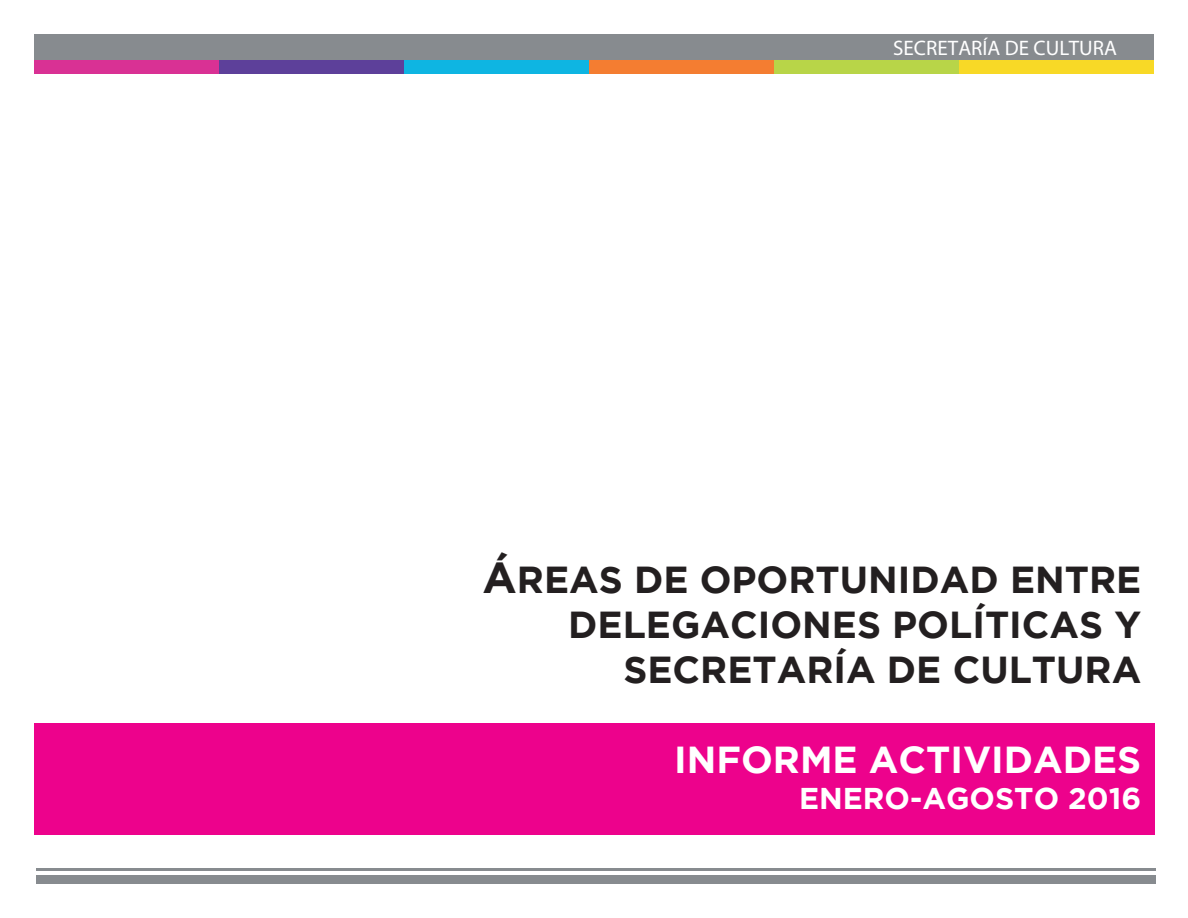
<style>
.page{position:relative;width:1188px;height:918px;background:#fff}
.page>*{position:absolute;margin:0;border:0;box-sizing:border-box;transform-origin:0 0}
.t1{font:700 37.5px/45px "Gotham";color:#231f20;text-align:right}
.t2{font:700 37.5px "Gotham";color:#fff}
.t3{font:700 30px "Gotham";color:#fff}
.t4{font:21px "Myriad Pro";color:#fff}
.t5{font:500 18px "Gotham";color:#fff}
.s1{font-size:43.5px}
</style>
<div class="page">
<div style="left:34px;top:723px;width:1121px;height:112px;background:#ed028c"></div>
<div style="left:34px;top:34px;width:1120px;height:27px;background:#878b8f"></div>
<div style="left:774px;top:61px;width:185px;height:13px;background:#b8d548"></div>
<div style="left:219px;top:61px;width:185px;height:13px;background:#5d409a"></div>
<div style="left:959px;top:61px;width:195px;height:13px;background:#f8d926"></div>
<div style="left:34px;top:61px;width:185px;height:13px;background:#d93194"></div>
<div style="left:589px;top:61px;width:185px;height:13px;background:#f47d31"></div>
<div style="left:404px;top:61px;width:185px;height:13px;background:#0eb5e2"></div>
<hr style="left:36px;top:869px;width:1119px;height:2px;background:#878b8f">
<div style="left:36px;top:875px;width:1119px;height:9px;background:#878b8f"></div>
<p class="t4" style="left:893px;top:35px;width:225px">SECRETARÍA DE CULTURA</p>
<p class="t5" style="left:884px;top:37px;width:246px">SECRETARÍA DE CULTURA</p>
<p class="t1" style="left:483px;top:560px;width:660px"><span class="s1">Á</span>REAS DE OPORTUNIDAD ENTRE<br>DELEGACIONES POLÍTICAS Y<br>SECRETARÍA DE CULTURA</p>
<p class="t2" style="left:674px;top:746px;width:469px">INFORME ACTIVIDADES</p>
<p class="t3" style="left:799px;top:787px;width:344px">ENERO-AGOSTO 2016</p>
</div>
